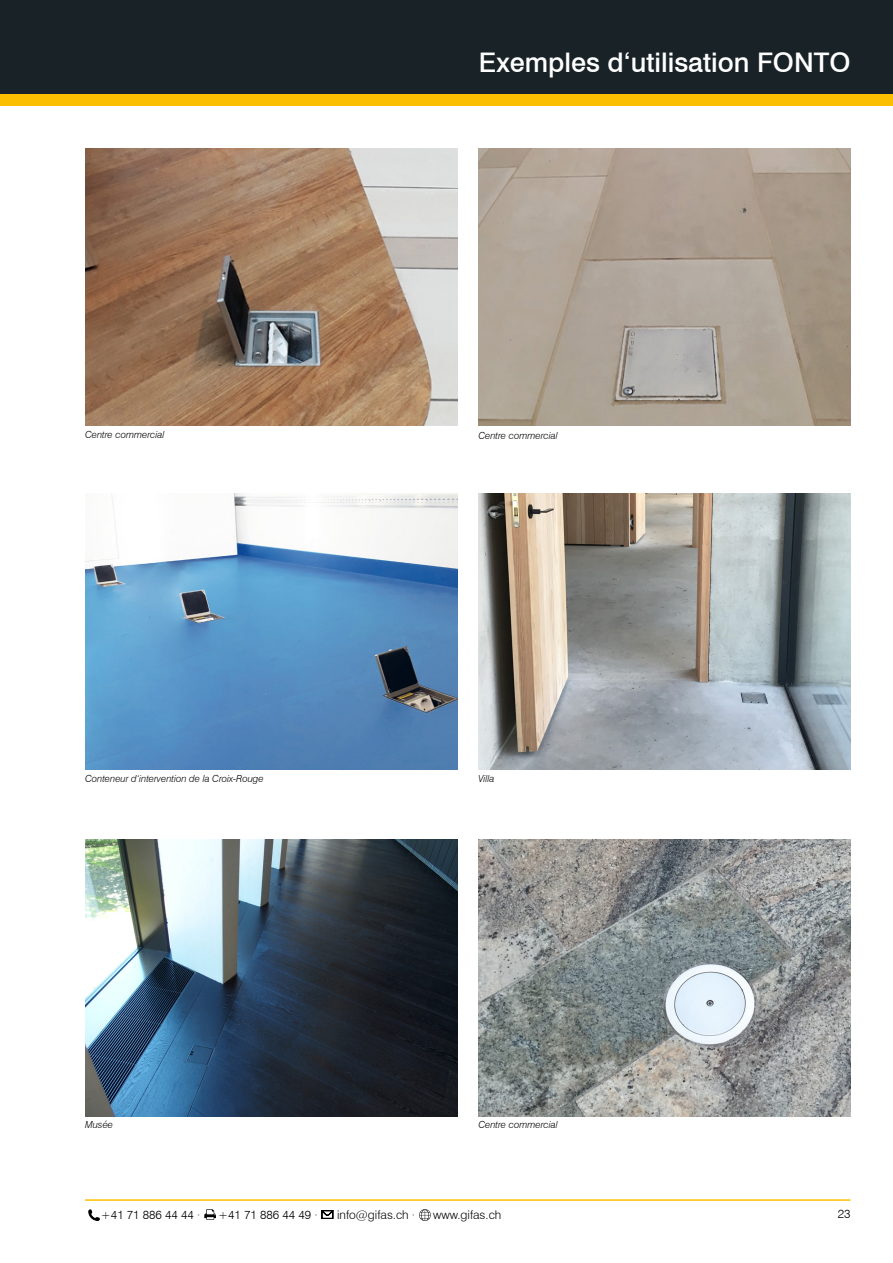
<style>
.page{position:relative;width:893px;height:1263px;background:#fff}
.page>*{position:absolute;margin:0;border:0;box-sizing:border-box;transform-origin:0 0}
.t1{font:500 27px "Swiss 721 BT";color:#fff}
.t2{font:300 12px "Swiss 721 BT";color:#000}
.t3{font:italic 300 9.75px "Swiss 721 BT";color:#000}
</style>
<div class="page">
<hr style="left:85px;top:1199px;width:765px;height:2px;background:#fcbf00">
<div style="left:0;top:85px;width:893px;height:21px;background:#fcbf00"></div>
<div style="left:0;top:0;width:893px;height:94px;background:#192226"></div>
<svg style="left:88px;top:1209px;width:12px;height:12px"></svg>
<svg style="left:204px;top:1209px;width:12px;height:11px"></svg>
<svg style="left:322px;top:1210px;width:11px;height:9px"></svg>
<svg style="left:419px;top:1209px;width:12px;height:12px"></svg>
<img style="left:478px;top:149px;width:372px;height:276px">
<img style="left:85px;top:493px;width:372px;height:277px">
<img style="left:478px;top:493px;width:372px;height:277px">
<img style="left:85px;top:840px;width:372px;height:276px">
<img style="left:478px;top:840px;width:372px;height:276px">
<img style="left:85px;top:149px;width:372px;height:276px">
<h1 class="t1" style="left:479px;top:46px;width:373px">Exemples d‘utilisation FONTO</h1>
<p class="t3" style="left:85px;top:429px;width:81px">Centre commercial</p>
<p class="t3" style="left:478px;top:430px;width:81px">Centre commercial</p>
<p class="t3" style="left:85px;top:772px;width:180px">Conteneur d‘intervention de la Croix-Rouge</p>
<p class="t3" style="left:478px;top:772px;width:18px">Villa</p>
<p class="t3" style="left:85px;top:1118px;width:30px">Musée</p>
<p class="t3" style="left:478px;top:1118px;width:81px">Centre commercial</p>
<p class="t2" style="left:101px;top:1207px;width:101px">+41 71 886 44 44 ·</p>
<p class="t2" style="left:218px;top:1207px;width:101px">+41 71 886 44 49 ·</p>
<p class="t2" style="left:337px;top:1207px;width:80px">info@gifas.ch ·</p>
<p class="t2" style="left:433px;top:1207px;width:70px">www.gifas.ch</p>
<p class="t2" style="left:838px;top:1207px;width:14px">23</p>
</div>
